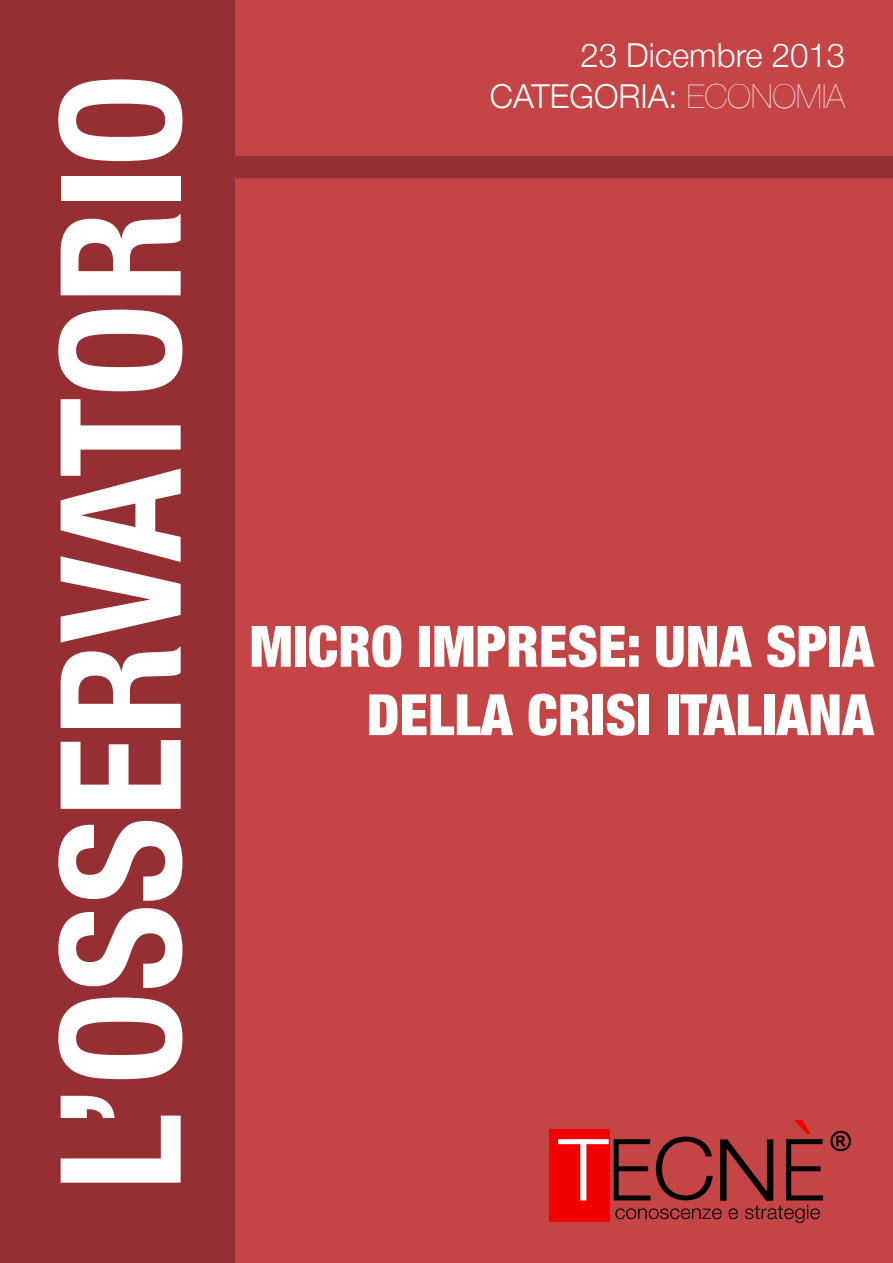
<style>
.page{position:relative;width:893px;height:1263px;background:#c54546}
.page>*{position:absolute;margin:0;border:0;box-sizing:border-box;transform-origin:0 0}
.t1{font:700 condensed 168px "Helvetica Neue";color:#fff}
.t2{font:900 condensed 57px/68.4px "Helvetica Neue";color:#fff;text-align:right}
.t3{font:300 33px/41.1px "Helvetica Neue";color:#fff;text-align:right}
.s1{font-weight:200}
</style>
<div class="page">
<div style="left:0;top:0;width:235px;height:1263px;background:#952f33"></div>
<div style="left:233px;top:156px;width:660px;height:22px;background:#952f33"></div>
<div style="left:549px;top:1129px;width:61px;height:93px;background:#f30000"></div>
<svg style="left:558px;top:1120px;width:265px;height:103px"></svg>
<svg style="left:830px;top:1131px;width:21px;height:21px"></svg>
<p class="t1" style="left:-19px;top:1191px;width:1119px;rotate:-90deg">L’OSSERVATORIO</p>
<p class="t3" style="left:490px;top:33px;width:357px">23 Dicembre 2013<br>CATEGORIA: <span class="s1">ECONOMIA</span></p>
<p class="t2" style="left:250px;top:609px;width:626px">MICRO IMPRESE: UNA SPIA<br>DELLA CRISI ITALIANA</p>
</div>
